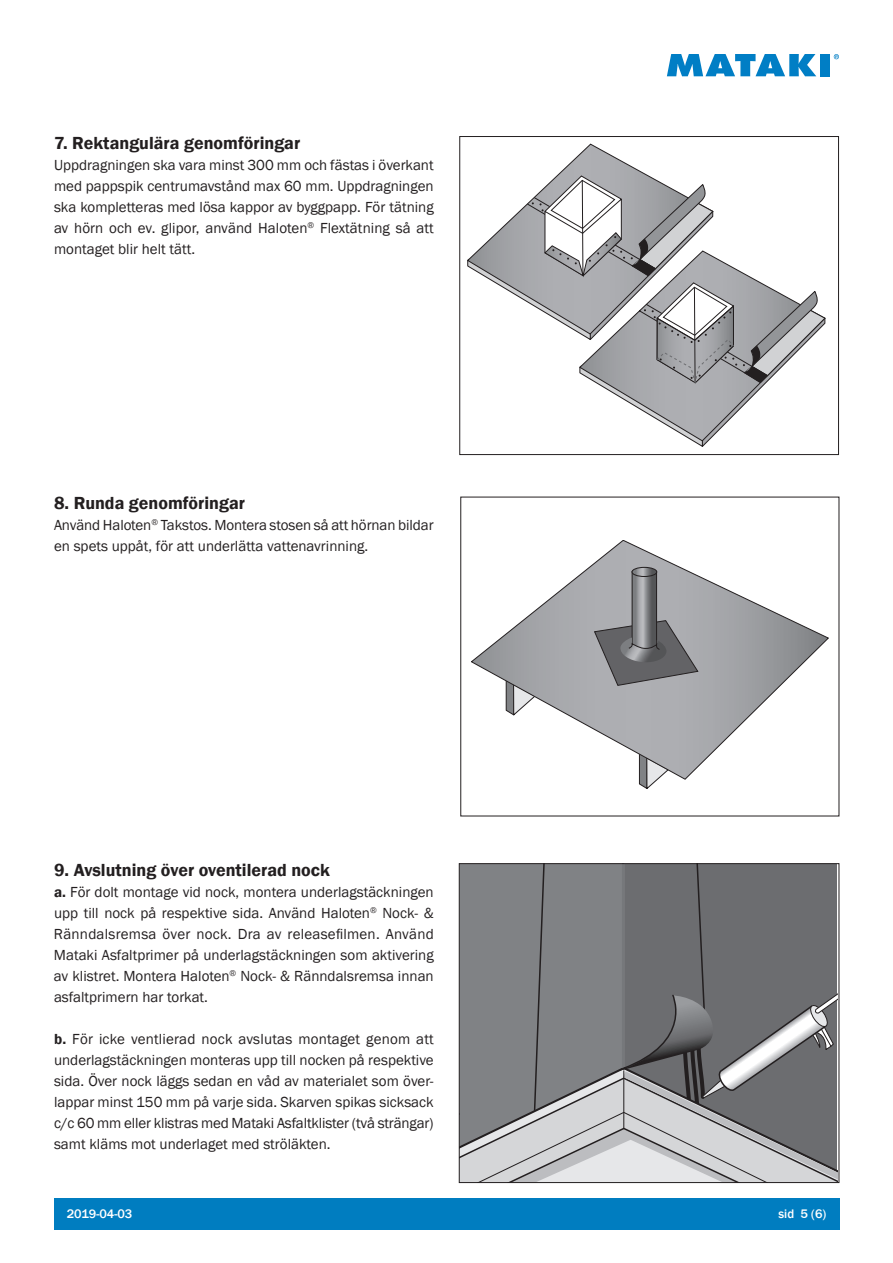
<style>
.page{position:relative;width:893px;height:1263px;background:#fff}
.page>*{position:absolute;margin:0;border:0;box-sizing:border-box;transform-origin:0 0}
.t1{font:600 18px "Franklin Gothic";color:#231f20}
.t2{font:15px/21px "Franklin Gothic";color:#231f20;text-align:justify}
.t3{font:500 12.75px "Franklin Gothic";color:#fff}
.s1{font-weight:600}
</style>
<div class="page">
<div style="left:54px;top:1198px;width:785px;height:32px;background:#007dc0"></div>
<svg style="left:667px;top:54px;width:149px;height:22px"></svg>
<div style="left:820px;top:54px;width:10px;height:22px;background:#007ec5"></div>
<svg style="left:834px;top:54px;width:5px;height:5px"></svg>
<svg style="left:461px;top:865px;width:376px;height:316px;background:#86878a"></svg>
<hr style="left:623px;top:1070px;width:1px;height:58px;background:#231f20">
<div style="left:459px;top:863px;width:380px;height:320px;border:1px solid #231f20"></div>
<div style="left:459px;top:136px;width:380px;height:319px;border:1px solid #231f20"></div>
<svg style="left:639px;top:780px;width:19px;height:9px"></svg>
<svg style="left:471px;top:540px;width:358px;height:240px"></svg>
<svg style="left:634px;top:576px;width:21px;height:44px"></svg>
<div style="left:632px;top:571px;width:25px;height:82px;border:1px solid #231f20"></div>
<svg style="left:632px;top:567px;width:25px;height:9px"></svg>
<div style="left:632px;top:567px;width:25px;height:10px;border:1px solid #231f20;border-radius:50%"></div>
<svg style="left:594px;top:620px;width:104px;height:66px;background:#7e7e81"></svg>
<svg style="left:557px;top:144px;width:91px;height:31px"></svg>
<svg style="left:467px;top:175px;width:358px;height:272px"></svg>
<p class="t1" style="left:54px;top:132px;width:248px">7. Rektangulära genomföringar</p>
<p class="t2" style="left:54px;top:154px;width:381px">Uppdragningen ska vara minst 300 mm och fästas i överkant med pappspik centrumavstånd max 60 mm. Uppdragningen ska kompletteras med lösa kappor av byggpapp. För tätning av hörn och ev. glipor, använd Haloten<sup>®</sup> Flextätning så att montaget blir helt tätt.</p>
<p class="t1" style="left:54px;top:492px;width:193px">8. Runda genomföringar</p>
<p class="t2" style="left:54px;top:515px;width:381px">Använd Haloten<sup>®</sup> Takstos. Montera stosen så att hörnan bildar en spets uppåt, för att underlätta vattenavrinning.</p>
<p class="t1" style="left:54px;top:859px;width:277px">9. Avslutning över oventilerad nock</p>
<p class="t2" style="left:54px;top:882px;width:381px"><span class="s1">a.</span> För dolt montage vid nock, montera underlagstäckningen upp till nock på respektive sida. Använd Haloten<sup>®</sup> Nock- &amp; Ränndalsremsa över nock. Dra av releasefilmen. Använd Mataki Asfaltprimer på underlagstäckningen som aktivering av klistret. Montera Haloten<sup>®</sup> Nock- &amp; Ränndalsremsa innan asfaltprimern har torkat.</p>
<p class="t2" style="left:54px;top:1029px;width:381px"><span class="s1">b.</span> För icke ventlierad nock avslutas montaget genom att underlagstäckningen monteras upp till nocken på respektive sida. Över nock läggs sedan en våd av materialet som över&shy;lappar minst 150 mm på varje sida. Skarven spikas sicksack c/c 60 mm eller klistras med Mataki Asfaltklister (två strängar) samt kläms mot underlaget med ströläkten.</p>
<p class="t3" style="left:67px;top:1206px;width:67px">2019-04-03</p>
<p class="t3" style="left:778px;top:1206px;width:49px">sid 5 (6)</p>
</div>
